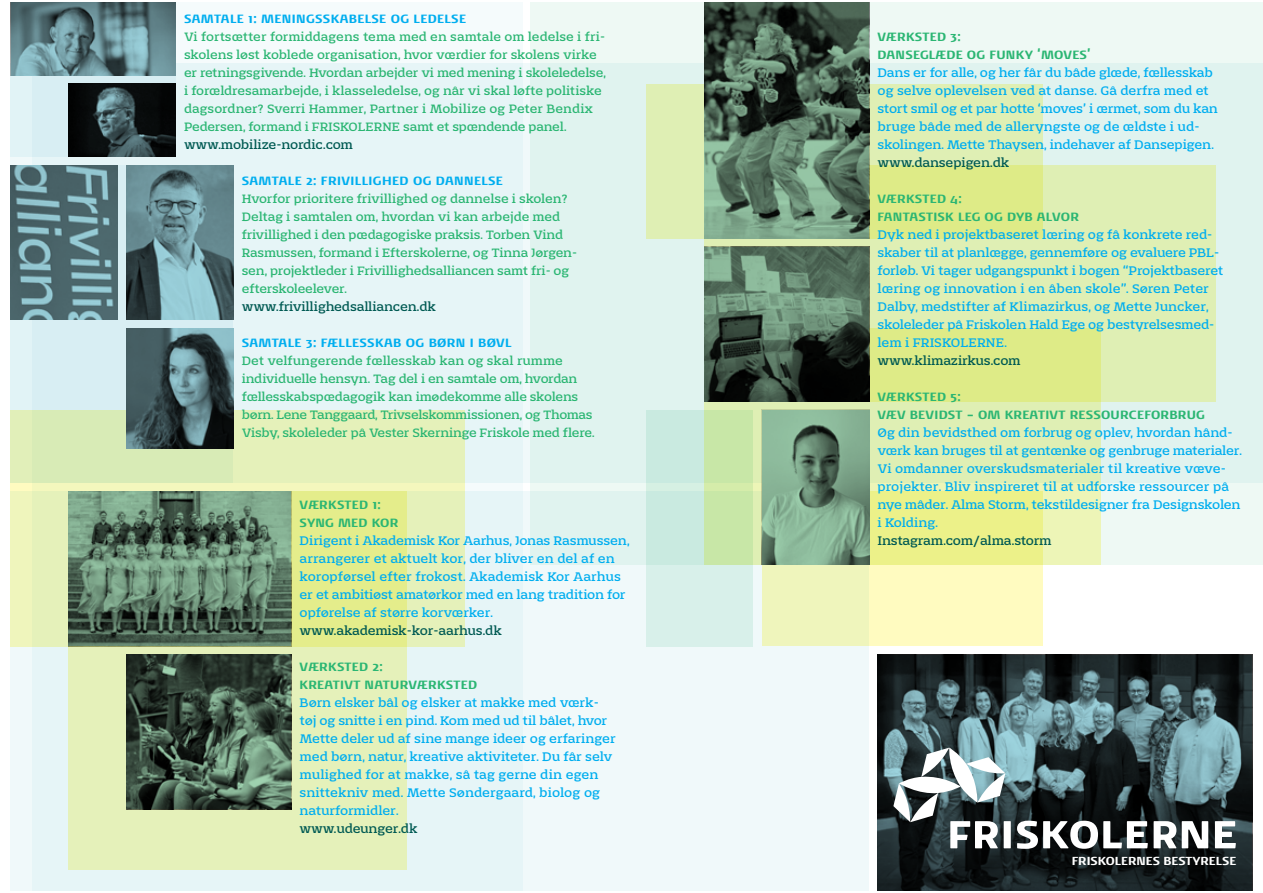
<style>
.page{position:relative;width:1263px;height:893px;background:#fff}
.page>*{position:absolute;margin:0;border:0;box-sizing:border-box;transform-origin:0 0}
.t1{font:12.3px/18px "Heart Serif";letter-spacing:-.015em;color:#00aeef}
.t2{font:700 12.3px "Noa LT Std";letter-spacing:.025em;color:#00aeef}
.t3{font:12.3px "Heart Serif";letter-spacing:-.02em;color:#005a53}
.t4{font:12px/18px "Heart Serif";letter-spacing:-.015em;color:#2bb673}
.t5{font:700 12px "Noa LT Std";color:#fff}
.s1{font-family:"Noa LT Std";font-weight:700;color:#2bb673}
.s2{color:#005a53}
</style>
<div class="page">
<div style="left:11px;top:491px;width:858px;height:400px;background:#f0f9fa"></div>
<div style="left:531px;top:2px;width:732px;height:563px;background:linear-gradient(to bottom,#e3f4f0,#e2f4f0)"></div>
<div style="left:32px;top:2px;width:490px;height:889px;background:linear-gradient(to right,#e7f5f7,#e8f6f8)"></div>
<div style="left:11px;top:165px;width:222px;height:318px;background:#d8eef3"></div>
<div style="left:11px;top:2px;width:164px;height:155px;background:#d8eef3"></div>
<div style="left:646px;top:84px;width:396px;height:154px;background:#dfefb4"></div>
<div style="left:704px;top:328px;width:396px;height:237px;background:linear-gradient(to right,#deeeb4,#e4f1b5)"></div>
<svg style="left:11px;top:410px;width:453px;height:236px;background:#e4f0b9"></svg>
<svg style="left:704px;top:165px;width:512px;height:236px;background:#ddeca3"></svg>
<svg style="left:762px;top:491px;width:280px;height:155px;background:#f4f5ab"></svg>
<svg style="left:68px;top:491px;width:339px;height:379px;background:#e3eeac"></svg>
<svg style="left:646px;top:410px;width:107px;height:236px;background:#ceebd2"></svg>
<img style="left:762px;top:410px;width:107px;height:155px">
<img style="left:68px;top:491px;width:223px;height:155px">
<img style="left:704px;top:2px;width:165px;height:236px">
<img style="left:126px;top:655px;width:165px;height:154px">
<img style="left:11px;top:2px;width:164px;height:73px">
<img style="left:126px;top:328px;width:107px;height:121px">
<img style="left:126px;top:165px;width:107px;height:155px">
<img style="left:11px;top:166px;width:107px;height:154px">
<img style="left:68px;top:84px;width:107px;height:73px">
<img style="left:704px;top:247px;width:165px;height:155px">
<svg style="left:877px;top:655px;width:375px;height:236px;background:#324447"></svg>
<div style="left:1004px;top:821px;width:7px;height:27px;background:#fff"></div>
<svg style="left:1182px;top:821px;width:26px;height:27px"></svg>
<svg style="left:1215px;top:821px;width:21px;height:27px"></svg>
<svg style="left:1017px;top:821px;width:159px;height:28px"></svg>
<svg style="left:893px;top:748px;width:112px;height:100px"></svg>
<p class="t2" style="left:184px;top:11px;width:283px">SAMTALE 1: MENINGSSKABELSE OG LEDELSE</p>
<p class="t4" style="left:184px;top:27px;width:423px">Vi fortsætter formiddagens tema med en samtale om ledelse i fri&shy;skolens løst koblede organisation, hvor værdier for skolens virke er retningsgivende. Hvordan arbejder vi med mening i skoleledelse, i forældresamarbejde, i klasseledelse, og når vi skal løfte politiske dagsordner? Sverri Hammer, Partner i Mobilize og Peter Bendix Pedersen, formand i FRISKOLERNE samt et spændende panel.</p>
<p class="t3" style="left:184px;top:137px;width:170px">www.mobilize-nordic.com</p>
<p class="t2" style="left:242px;top:173px;width:263px">SAMTALE 2: FRIVILLIGHED OG DANNELSE</p>
<p class="t4" style="left:242px;top:189px;width:337px">Hvorfor prioritere frivillighed og dannelse i skolen?<br>Deltag i samtalen om, hvordan vi kan arbejde med frivillighed i den pædagogiske praksis. Torben Vind Rasmussen, formand i Efterskolerne, og Tinna Jørgen&shy;sen, projektleder i Frivillighedsalliancen samt fri- og efterskoleelever.</p>
<p class="t3" style="left:242px;top:299px;width:196px">www.frivillighedsalliancen.dk</p>
<p class="t2" style="left:242px;top:335px;width:272px">SAMTALE 3: FÆLLESSKAB OG BØRN I BØVL</p>
<p class="t4" style="left:242px;top:351px;width:354px">Det velfungerende fællesskab kan og skal rumme individuelle hensyn. Tag del i en samtale om, hvordan fællesskabspædagogik kan imødekomme alle skolens børn. Lene Tanggaard, Trivselskommissionen, og Thomas Visby, skoleleder på Vester Skerninge Friskole med flere.</p>
<p class="t1" style="left:300px;top:495px;width:331px"><span class="s1">VÆRKSTED 1:<br>SYNG MED KOR<br></span>Dirigent i Akademisk Kor Aarhus, Jonas Rasmussen, arrangerer et aktuelt kor, der bliver en del af en koropførsel efter frokost. Akademisk Kor Aarhus er et ambitiøst amatørkor med en lang tradition for opførelse af større korværker. <span class="s2">www.akademisk-kor-aarhus.dk</span></p>
<p class="t1" style="left:300px;top:657px;width:318px"><span class="s1">VÆRKSTED 2:<br>KREATIVT NATURVÆRKSTED<br></span>Børn elsker bål og elsker at makke med værk&shy;tøj og snitte i en pind. Kom med ud til bålet, hvor Mette deler ud af sine mange ideer og erfaringer med børn, natur, kreative aktiviteter. Du får selv mulighed for at makke, så tag gerne din egen snittekniv med. Mette Søndergaard, biolog og naturformidler.<br><span class="s2">www.udeunger.dk</span></p>
<p class="t1" style="left:877px;top:27px;width:342px"><span class="s1">VÆRKSTED 3:<br>DANSEGLÆDE OG FUNKY ‘MOVES’<br></span>Dans er for alle, og her får du både glæde, fællesskab og selve oplevelsen ved at danse. Gå derfra med et stort smil og et par hotte ‘moves’ i ærmet, som du kan bruge både med de alleryngste og de ældste i ud&shy;skolingen. Mette Thaysen, indehaver af Dansepigen. <span class="s2">www.dansepigen.dk</span></p>
<p class="t1" style="left:877px;top:189px;width:347px"><span class="s1">VÆRKSTED 4:<br>FANTASTISK LEG OG DYB ALVOR<br></span>Dyk ned i projektbaseret læring og få konkrete red&shy;skaber til at planlægge, gennemføre og evaluere PBL&shy;forløb. Vi tager udgangspunkt i bogen “Projektbaseret læring og innovation i en åben skole”. Søren Peter Dalby, medstifter af Klimazirkus, og Mette Juncker, skoleleder på Friskolen Hald Ege og bestyrelsesmed&shy;lem i FRISKOLERNE.<br><span class="s2">www.klimazirkus.com</span></p>
<p class="t1" style="left:877px;top:387px;width:366px"><span class="s1">VÆRKSTED 5:<br>VÆV BEVIDST – OM KREATIVT RESSOURCEFORBRUG<br></span>Øg din bevidsthed om forbrug og oplev, hvordan hånd&shy;værk kan bruges til at gentænke og genbruge materialer.<br>Vi omdanner overskudsmaterialer til kreative væve&shy;projekter. Bliv inspireret til at udforske ressourcer på nye måder. Alma Storm, tekstildesigner fra Designskolen i Kolding.<br><span class="s2">Instagram.com/alma.storm</span></p>
<p class="t5" style="left:1072px;top:854px;width:166px">FRISKOLERNES BESTYRELSE</p>
</div>
